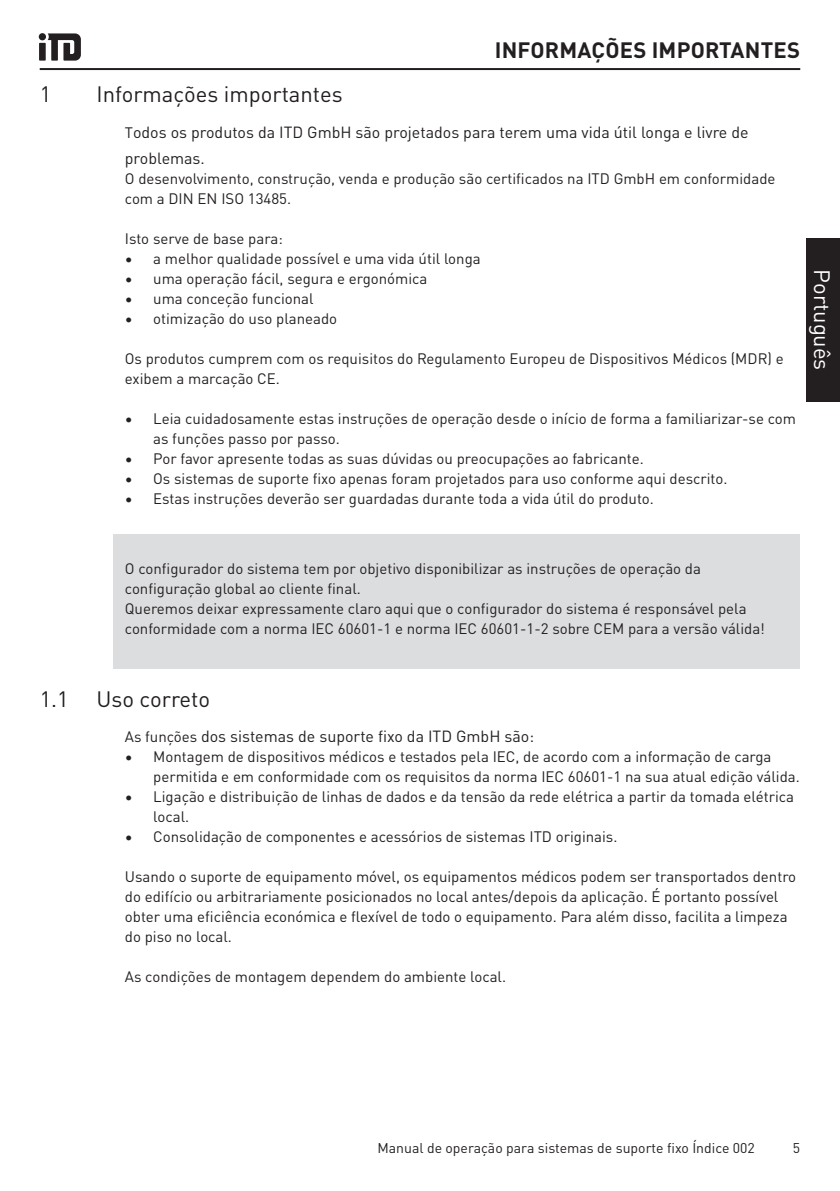
<style>
.page{position:relative;width:840px;height:1191px;background:#fff}
.page>*{position:absolute;margin:0;border:0;box-sizing:border-box;transform-origin:0 0}
.t1{font:22px "DINOT";color:#231f20}
.t2{font:700 22px "DINOT";letter-spacing:.01em;color:#231f20}
.t3{font:22px "DINOT";color:#fff}
.t4{font:16px/26px "DINOT";color:#231f20}
.t5{font:15px/20px "DINOT";color:#231f20}
.t6{font:14px "DINOT";color:#231f20}
.t7{font:14px "DIN Pro";color:#231f20}
.s1{font-size:15px}
</style>
<div class="page">
<hr style="left:40px;top:68px;width:759px;height:2px;background:#231f20">
<svg style="left:39px;top:33px;width:42px;height:28px"></svg>
<div style="left:805px;top:238px;width:34px;height:163px;background:#231f20"></div>
<div style="left:113px;top:534px;width:686px;height:74px;background:#dcdddf"></div>
<div style="left:113px;top:574px;width:686px;height:94px;background:#dcdddf"></div>
<h1 class="t2" style="left:494px;top:33px;width:307px">INFORMAÇÕES IMPORTANTES</h1>
<h1 class="t1" style="left:40px;top:77px;width:13px">1</h1>
<h1 class="t1" style="left:96px;top:77px;width:247px">Informações importantes</h1>
<p class="t4" style="left:125px;top:117px;width:625px"><span class="s1">T</span>odos os produtos da ITD GmbH são projetados para terem uma vida útil longa e livre de problemas.</p>
<p class="t5" style="left:125px;top:167px;width:651px">O desenvolvimento, construção, venda e produção são certificados na ITD GmbH em conformidade com a DIN EN ISO 13485.</p>
<p class="t5" style="left:125px;top:227px;width:159px">Isto serve de base para:</p>
<p class="t5" style="left:125px;top:247px;width:357px">• a melhor qualidade possível e uma vida útil longa</p>
<p class="t5" style="left:125px;top:267px;width:304px">• uma operação fácil, segura e ergonómica</p>
<p class="t5" style="left:125px;top:287px;width:190px">• uma conceção funcional</p>
<p class="t5" style="left:125px;top:307px;width:214px">• otimização do uso planeado</p>
<p class="t5" style="left:125px;top:347px;width:660px">Os produtos cumprem com os requisitos do Regulamento Europeu de Dispositivos Médicos (MDR) e exibem a marcação CE.</p>
<p class="t5" style="left:153px;top:407px;width:644px;text-indent:-28px">• Leia cuidadosamente estas instruções de operação desde o início de forma a familiarizar-se com as funções passo por passo.</p>
<p class="t5" style="left:125px;top:447px;width:520px">• Por favor apresente todas as suas dúvidas ou preocupações ao fabricante.</p>
<p class="t5" style="left:125px;top:467px;width:604px">• Os sistemas de suporte fixo apenas foram projetados para uso conforme aqui descrito.</p>
<p class="t5" style="left:125px;top:487px;width:530px">• Estas instruções deverão ser guardadas durante toda a vida útil do produto.</p>
<h1 class="t3" style="left:838px;top:269px;width:102px;rotate:90deg">Português</h1>
<p class="t5" style="left:125px;top:557px;width:641px">O configurador do sistema tem por objetivo disponibilizar as instruções de operação da configuração global ao cliente final.<br>Queremos deixar expressamente claro aqui que o configurador do sistema é responsável pela conformidade com a norma IEC 60601-1 e norma IEC 60601-1-2 sobre CEM para a versão válida!</p>
<h1 class="t1" style="left:40px;top:682px;width:30px">1.1</h1>
<h1 class="t1" style="left:96px;top:682px;width:115px">Uso correto</h1>
<p class="t4" style="left:125px;top:722px;width:410px"><span class="s1">As funções</span> dos sistemas de suporte fixo da ITD GmbH são:</p>
<p class="t5" style="left:153px;top:745px;width:647px;text-indent:-28px">• Montagem de dispositivos médicos e testados pela IEC, de acordo com a informação de carga permitida e em conformidade com os requisitos da norma IEC 60601-1 na sua atual edição válida.</p>
<p class="t5" style="left:153px;top:785px;width:642px;text-indent:-28px">• Ligação e distribuição de linhas de dados e da tensão da rede elétrica a partir da tomada elétrica local.</p>
<p class="t5" style="left:125px;top:825px;width:494px">• Consolidação de componentes e acessórios de sistemas ITD originais.</p>
<p class="t5" style="left:125px;top:865px;width:672px">Usando o suporte de equipamento móvel, os equipamentos médicos podem ser transportados dentro do edifício ou arbitrariamente posicionados no local antes/depois da aplicação. É portanto possível obter uma eficiência económica e flexível de todo o equipamento. Para além disso, facilita a limpeza do piso no local.</p>
<p class="t5" style="left:125px;top:965px;width:382px">As condições de montagem dependem do ambiente local.</p>
<p class="t6" style="left:377px;top:1137px;width:379px">Manual de operação para sistemas de suporte fixo Índice 002</p>
<p class="t7" style="left:792px;top:1137px;width:9px">5</p>
</div>
